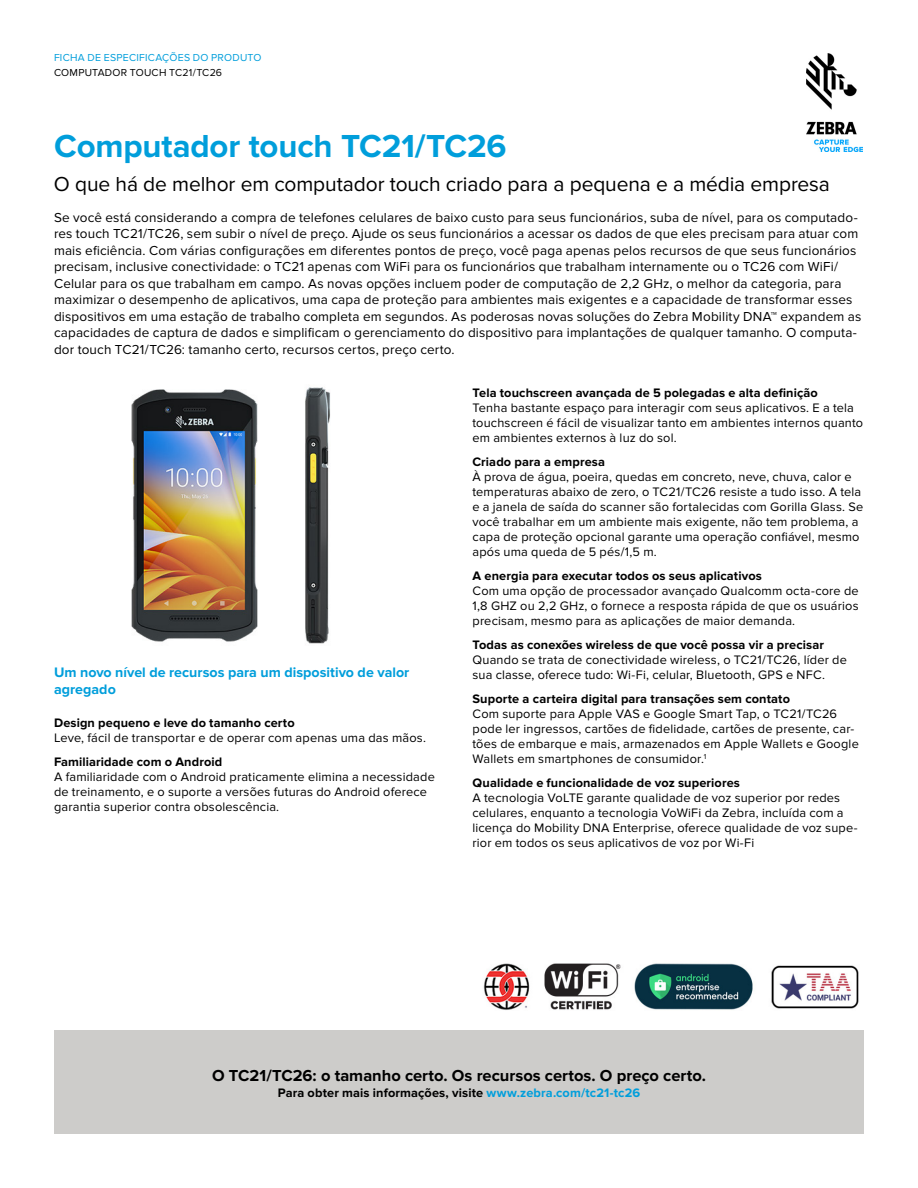
<style>
.page{position:relative;width:918px;height:1188px;background:#fff}
.page>*{position:absolute;margin:0;border:0;box-sizing:border-box;transform-origin:0 0}
.t1{font:700 33px "Proxima Nova";letter-spacing:-.005em;color:#009edb}
.t2{font:21px "Proxima Nova";letter-spacing:-.005em;color:#000}
.t3{font:700 16.5px "Proxima Nova";color:#000}
.t4{font:700 14.25px/17.2px "Proxima Nova";color:#009edb}
.t5{font:13.5px/16.5px "Proxima Nova";letter-spacing:.01em;color:#000}
.t6{font:12.75px/15px "Proxima Nova";letter-spacing:.015em;color:#000}
.t7{font:700 12.75px "Proxima Nova";letter-spacing:.01em;color:#000}
.t8{font:10.5px "Proxima Nova";letter-spacing:.025em;color:#009edb}
.t9{font:10.5px "Proxima Nova";letter-spacing:.02em;color:#000}
.s1{color:#009edb}
</style>
<div class="page">
<img style="left:806px;top:54px;width:56px;height:97px">
<div style="left:54px;top:1031px;width:810px;height:103px;background:#cdccca"></div>
<img style="left:483px;top:963px;width:376px;height:47px">
<img style="left:131px;top:387px;width:199px;height:257px">
<p class="t8" style="left:54px;top:52px;width:209px">FICHA DE ESPECIFICAÇÕES DO PRODUTO</p>
<p class="t9" style="left:54px;top:66px;width:170px">COMPUTADOR TOUCH TC21/TC26</p>
<h1 class="t1" style="left:54px;top:127px;width:454px">Computador touch TC21/TC26</h1>
<h2 class="t2" style="left:54px;top:172px;width:777px">O que há de melhor em computador touch criado para a pequena e a média empresa</h2>
<p class="t5" style="left:54px;top:209px;width:809px">Se você está considerando a compra de telefones celulares de baixo custo para seus funcionários, suba de nível, para os computado&shy;res touch TC21/TC26, sem subir o nível de preço. Ajude os seus funcionários a acessar os dados de que eles precisam para atuar com mais eficiência. Com várias configurações em diferentes pontos de preço, você paga apenas pelos recursos de que seus funcionários precisam, inclusive conectividade: o TC21 apenas com WiFi para os funcionários que trabalham internamente ou o TC26 com WiFi/ Celular para os que trabalham em campo. As novas opções incluem poder de computação de 2,2 GHz, o melhor da categoria, para maximizar o desempenho de aplicativos, uma capa de proteção para ambientes mais exigentes e a capacidade de transformar esses dispositivos em uma estação de trabalho completa em segundos. As poderosas novas soluções do Zebra Mobility DNA™ expandem as capacidades de captura de dados e simplificam o gerenciamento do dispositivo para implantações de qualquer tamanho. O computa&shy;dor touch TC21/TC26: tamanho certo, recursos certos, preço certo.</p>
<p class="t4" style="left:54px;top:664px;width:357px">Um novo nível de recursos para um dispositivo de valor agregado</p>
<p class="t7" style="left:54px;top:715px;width:242px">Design pequeno e leve do tamanho certo</p>
<p class="t6" style="left:54px;top:731px;width:373px">Leve, fácil de transportar e de operar com apenas uma das mãos.</p>
<p class="t7" style="left:54px;top:754px;width:170px">Familiaridade com o Android</p>
<p class="t6" style="left:54px;top:769px;width:382px">A familiaridade com o Android praticamente elimina a necessidade de treinamento, e o suporte a versões futuras do Android oferece garantia superior contra obsolescência.</p>
<p class="t7" style="left:472px;top:386px;width:347px">Tela touchscreen avançada de 5 polegadas e alta definição</p>
<p class="t6" style="left:472px;top:401px;width:392px">Tenha bastante espaço para interagir com seus aplicativos. E a tela touchscreen é fácil de visualizar tanto em ambientes internos quanto em ambientes externos à luz do sol.</p>
<p class="t7" style="left:472px;top:455px;width:134px">Criado para a empresa</p>
<p class="t6" style="left:472px;top:470px;width:392px">À prova de água, poeira, quedas em concreto, neve, chuva, calor e temperaturas abaixo de zero, o TC21/TC26 resiste a tudo isso. A tela e a janela de saída do scanner são fortalecidas com Gorilla Glass. Se você trabalhar em um ambiente mais exigente, não tem problema, a capa de proteção opcional garante uma operação confiável, mesmo após uma queda de 5 pés/1,5 m.</p>
<p class="t7" style="left:472px;top:569px;width:291px">A energia para executar todos os seus aplicativos</p>
<p class="t6" style="left:472px;top:584px;width:388px;text-align:justify">Com uma opção de processador avançado Qualcomm octa-core de 1,8 GHZ ou 2,2 GHz, o fornece a resposta rápida de que os usuários precisam, mesmo para as aplicações de maior demanda.</p>
<p class="t7" style="left:472px;top:638px;width:353px">Todas as conexões wireless de que você possa vir a precisar</p>
<p class="t6" style="left:472px;top:653px;width:376px">Quando se trata de conectividade wireless, o TC21/TC26, líder de sua classe, oferece tudo: Wi-Fi, celular, Bluetooth, GPS e NFC.</p>
<p class="t7" style="left:472px;top:692px;width:319px">Suporte a carteira digital para transações sem contato</p>
<p class="t6" style="left:472px;top:707px;width:388px">Com suporte para Apple VAS e Google Smart Tap, o TC21/TC26 pode ler ingressos, cartões de fidelidade, cartões de presente, car&shy;tões de embarque e mais, armazenados em Apple Wallets e Google Wallets em smartphones de consumidor.<sup>1</sup></p>
<p class="t7" style="left:472px;top:776px;width:269px">Qualidade e funcionalidade de voz superiores</p>
<p class="t6" style="left:472px;top:791px;width:387px">A tecnologia VoLTE garante qualidade de voz superior por redes celulares, enquanto a tecnologia VoWiFi da Zebra, incluída com a licença do Mobility DNA Enterprise, oferece qualidade de voz supe&shy;rior em todos os seus aplicativos de voz por Wi-Fi</p>
<p class="t3" style="left:212px;top:1066px;width:495px">O TC21/TC26: o tamanho certo. Os recursos certos. O preço certo.</p>
<p class="t7" style="left:278px;top:1085px;width:364px">Para obter mais informações, visite <span class="s1">www.zebra.com/tc21-tc26</span></p>
</div>
